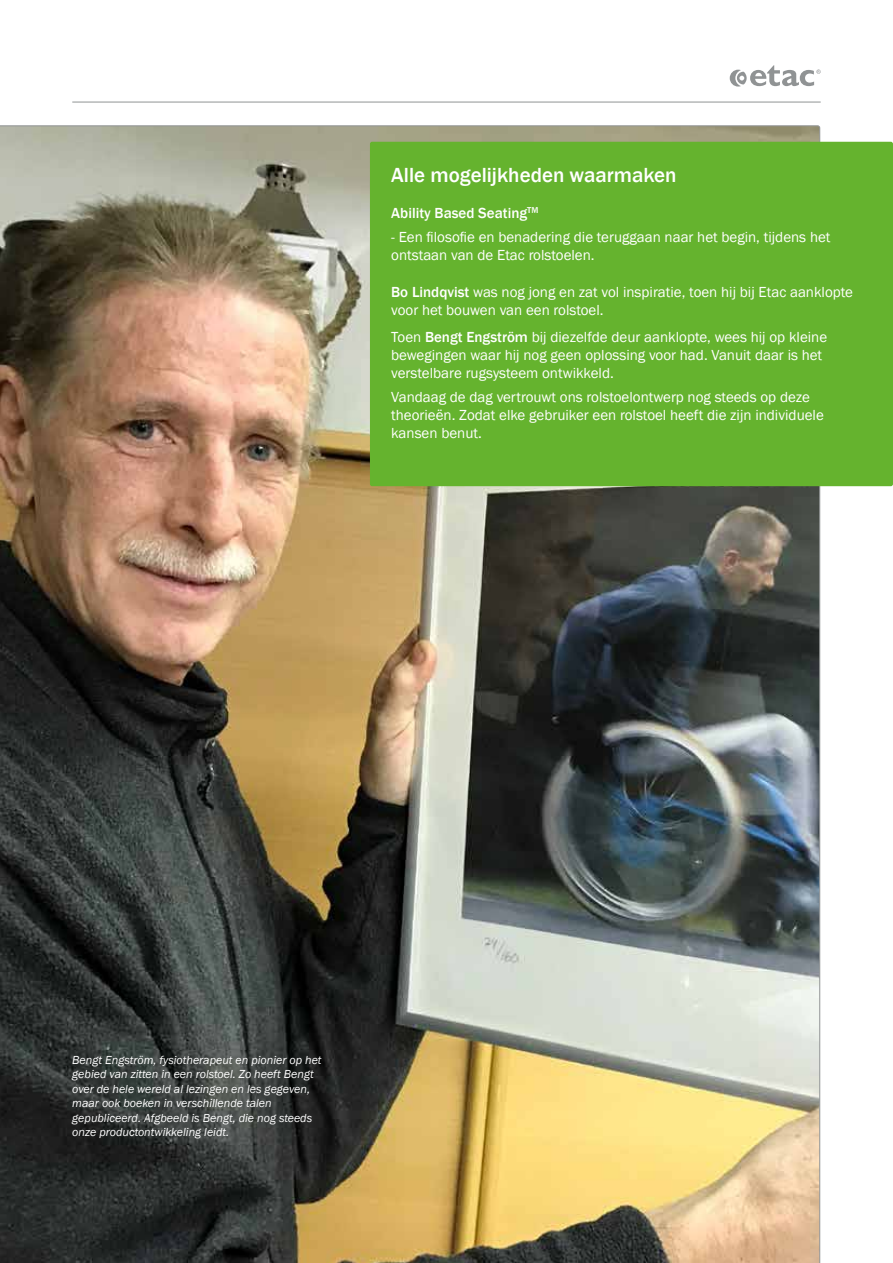
<style>
.page{position:relative;width:893px;height:1263px;background:#fff}
.page>*{position:absolute;margin:0;border:0;box-sizing:border-box;transform-origin:0 0}
.t1{font:500 21px "Franklin Gothic";color:#fff}
.t2{font:15px/18px "Franklin Gothic";color:#fff}
.t3{font:500 15px "Franklin Gothic";color:#fff}
.t4{font:italic 12px/14.4px "Franklin Gothic";color:#fff}
.s1{font-weight:500}
</style>
<div class="page">
<hr style="left:72px;top:102px;width:749px;height:1px;background:#909394">
<svg style="left:730px;top:65px;width:91px;height:22px"></svg>
<img style="left:0;top:125px;width:820px;height:1138px">
<div style="left:370px;top:142px;width:523px;height:344px;background:#65b32e;border-radius:2px"></div>
<h1 class="t1" style="left:391px;top:162px;width:287px">Alle mogelijkheden waarmaken</h1>
<p class="t3" style="left:391px;top:204px;width:149px">Ability Based Seating<sup>TM</sup></p>
<p class="t2" style="left:391px;top:228px;width:441px">- Een filosofie en benadering die teruggaan naar het begin, tijdens het ontstaan van de Etac rolstoelen.</p>
<p class="t2" style="left:391px;top:283px;width:463px"><span class="s1">Bo Lindqvist</span> was nog jong en zat vol inspiratie, toen hij bij Etac aanklopte voor het bouwen van een rolstoel.</p>
<p class="t2" style="left:391px;top:328px;width:437px">Toen <span class="s1">Bengt Engström</span> bij diezelfde deur aanklopte, wees hij op kleine bewegingen waar hij nog geen oplossing voor had. Vanuit daar is het verstelbare rugsysteem ontwikkeld.</p>
<p class="t2" style="left:391px;top:388px;width:434px">Vandaag de dag vertrouwt ons rolstoelontwerp nog steeds op deze theorieën. Zodat elke gebruiker een rolstoel heeft die zijn individuele kansen benut.</p>
<p class="t4" style="left:72px;top:1053px;width:251px">Bengt Engström, fysiotherapeut en pionier op het gebied van zitten in een rolstoel. Zo heeft Bengt over de hele wereld al lezingen en les gegeven, maar ook boeken in verschillende talen gepubliceerd. Afgbeeld is Bengt, die nog steeds onze productontwikkeling leidt.</p>
</div>
